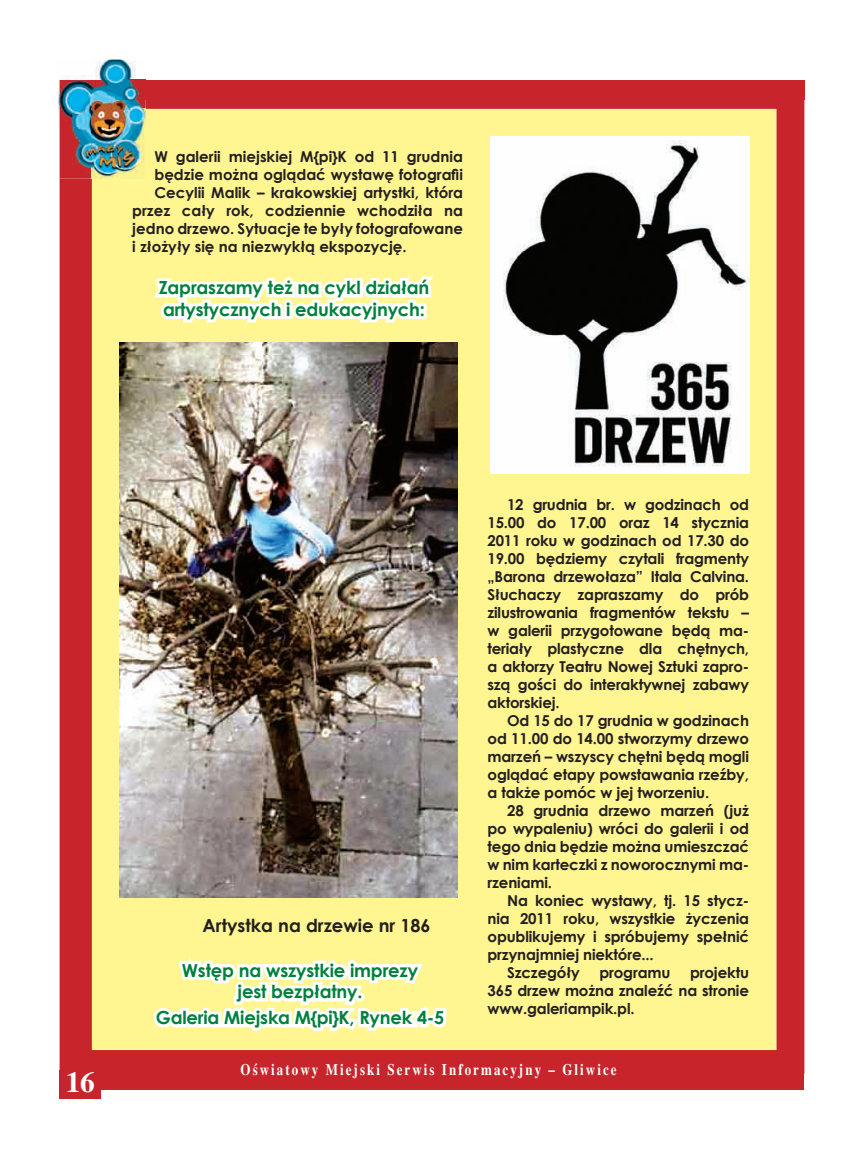
<style>
.page{position:relative;width:864px;height:1153px;background:#fff}
.page>*{position:absolute;margin:0;border:0;box-sizing:border-box;transform-origin:0 0}
.t1{font:700 29.1px "Times New Roman";color:#fff}
.t2{font:700 18px/21.6px "Century Gothic";letter-spacing:-.01em;color:#00803d;text-align:center}
.t3{font:700 18px "Century Gothic";color:#231f20}
.t4{font:700 16.2px "Times New Roman";letter-spacing:.16em;color:#fff;scale:.8 1}
.t5{font:700 15px/18px "Century Gothic";letter-spacing:-.01em;color:#231f20;text-align:justify}
</style>
<div class="page">
<div style="left:60px;top:99px;width:744px;height:971px;background:#c8242b"></div>
<div style="left:92px;top:109px;width:684px;height:940px;background:#fff691"></div>
<img style="left:119px;top:342px;width:338px;height:555px">
<svg style="left:149px;top:931px;width:302px;height:139px"></svg>
<svg style="left:150px;top:268px;width:290px;height:94px"></svg>
<div style="left:60px;top:1070px;width:744px;height:19px;background:#c8242b"></div>
<div style="left:60px;top:1070px;width:41px;height:28px;background:#c8242b"></div>
<div style="left:146px;top:80px;width:658px;height:19px;background:#c8242b"></div>
<img style="left:57px;top:60px;width:89px;height:118px">
<img style="left:60px;top:80px;width:86px;height:98px">
<img style="left:92px;top:109px;width:54px;height:69px">
<img style="left:116px;top:80px;width:30px;height:19px">
<img style="left:490px;top:136px;width:259px;height:337px">
<p class="t5" style="left:154px;top:147px;width:310px">W galerii miejskiej M{pi}K od 11 grudnia</p>
<p class="t5" style="left:154px;top:165px;width:310px">będzie można oglądać wystawę fotografii</p>
<p class="t5" style="left:154px;top:183px;width:310px">Cecylii Malik – krakowskiej artystki, która</p>
<p class="t5" style="left:132px;top:201px;width:332px">przez cały rok, codziennie wchodziła na</p>
<p class="t5" style="left:132px;top:219px;width:332px">jedno drzewo. Sytuacje te były fotografowane</p>
<p class="t5" style="left:132px;top:237px;width:276px">i złożyły się na niezwykłą ekspozycję.</p>
<p class="t2" style="left:159px;top:276px;width:272px;text-align:left">Zapraszamy też na cykl działań artystycznych i edukacyjnych:</p>
<h1 class="t1" style="left:66px;top:1065px;width:31px">16</h1>
<p class="t3" style="left:202px;top:911px;width:229px">Artystka na drzewie nr 186</p>
<p class="t2" style="left:182px;top:958px;width:237px">Wstęp na wszystkie imprezy jest bezpłatny.</p>
<p class="t2" style="left:156px;top:1005px;width:290px">Galeria Miejska M{pi}K, Rynek 4-5</p>
<p class="t5" style="left:487px;top:494px;width:263px;text-indent:20px">12 grudnia br. w godzinach od 15.00 do 17.00 oraz 14 stycznia 2011 roku w godzinach od 17.30 do 19.00 będziemy czytali fragmenty „Barona drzewołaza” Itala Calvina.<br>Słuchaczy zapraszamy do prób zilustrowania fragmentów tekstu – w galerii przygotowane będą ma&shy;teriały plastyczne dla chętnych, a aktorzy Teatru Nowej Sztuki zapro&shy;szą gości do interaktywnej zabawy aktorskiej.</p>
<p class="t5" style="left:487px;top:710px;width:263px;text-indent:20px">Od 15 do 17 grudnia w godzinach od 11.00 do 14.00 stworzymy drzewo marzeń – wszyscy chętni będą mogli oglądać etapy powstawania rzeźby, a także pomóc w jej tworzeniu.</p>
<p class="t5" style="left:487px;top:800px;width:263px;text-indent:20px">28 grudnia drzewo marzeń (już po wypaleniu) wróci do galerii i od tego dnia będzie można umieszczać w nim karteczki z noworocznymi ma&shy;rzeniami.</p>
<p class="t5" style="left:507px;top:890px;width:243px">Na koniec wystawy, tj. 15 stycz-</p>
<p class="t5" style="left:487px;top:908px;width:263px">nia 2011 roku, wszystkie życzenia</p>
<p class="t5" style="left:487px;top:926px;width:263px">opublikujemy i spróbujemy spełnić</p>
<p class="t5" style="left:487px;top:944px;width:168px">przynajmniej niektóre...</p>
<p class="t5" style="left:507px;top:962px;width:74px">Szczegóły</p>
<p class="t5" style="left:599px;top:962px;width:72px">programu</p>
<p class="t5" style="left:487px;top:962px;width:263px;text-indent:202px">projektu 365 drzew można znaleźć na stronie www.galeriampik.pl.</p>
<p class="t4" style="left:240px;top:1059px;width:471px">Oświatowy Miejski Serwis Informacyjny – Gliwice</p>
</div>
